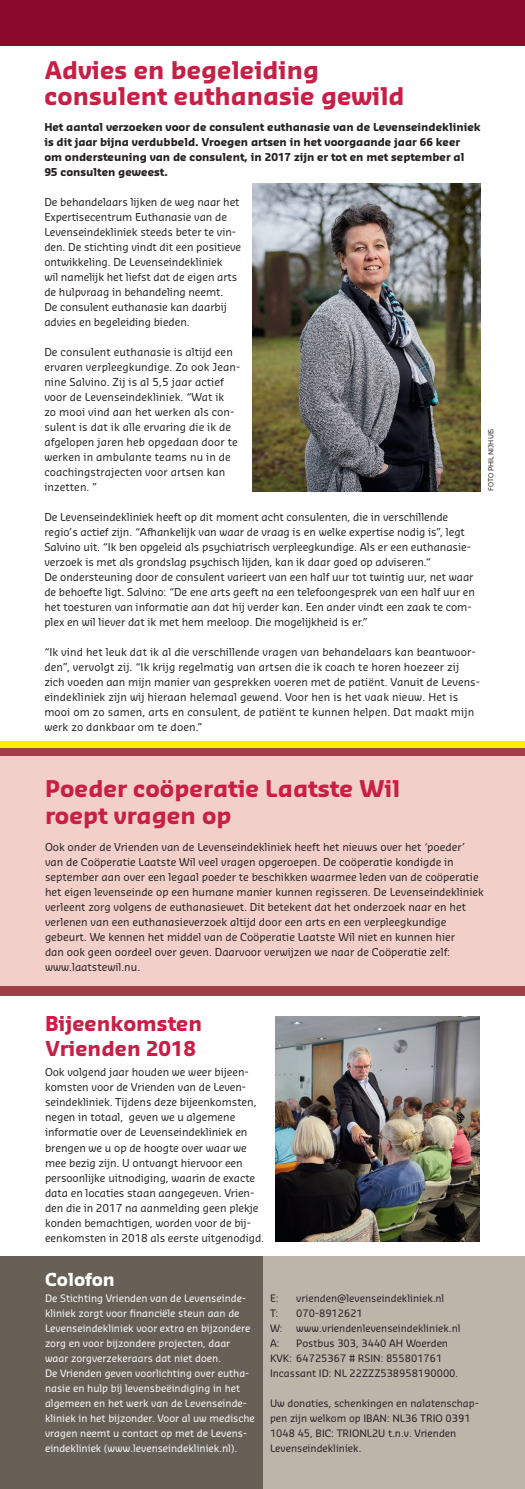
<style>
.page{position:relative;width:525px;height:1489px;background:#fff}
.page>*{position:absolute;margin:0;border:0;box-sizing:border-box;transform-origin:0 0}
.t1{font:700 23.75px/26.2px "Sansa";color:#c71f45}
.t2{font:700 22.5px/26.2px "Sansa";color:#c71f45}
.t3{font:700 20px/25px "Sansa";color:#c71f45}
.t4{font:700 17.5px "Sansa";color:#fff}
.t5{font:10.62px/15px "Sansa";letter-spacing:-.005em;color:#231f20}
.t6{font:700 10.62px/15px "Sansa";color:#231f20}
.t7{font:10px/15px "Sansa";color:#fff}
.t8{font:10px/15px "Sansa";color:#231f20}
.t9{font:6.88px "Sansa";color:#231f20}
</style>
<div class="page">
<div style="left:0;top:750px;width:524px;height:236px;background:#f2cfc8"></div>
<div style="left:0;top:0;width:524px;height:45px;background:#8b092b"></div>
<div style="left:250px;top:1256px;width:274px;height:232px;background:#bcb5a9"></div>
<div style="left:0;top:1256px;width:262px;height:232px;background:#676057"></div>
<div style="left:0;top:746px;width:524px;height:9px;background:#9f4046"></div>
<div style="left:0;top:986px;width:524px;height:10px;background:#9f4046"></div>
<div style="left:0;top:741px;width:524px;height:6px;background:#fff101"></div>
<img style="left:275px;top:1016px;width:204px;height:225px">
<img style="left:252px;top:183px;width:228px;height:308px">
<h1 class="t1" style="left:44px;top:56px;width:361px">Advies en begeleiding consulent euthanasie gewild</h1>
<p class="t6" style="left:44px;top:119px;width:437px">Het aantal verzoeken voor de consulent euthanasie van de Levenseindekliniek is dit jaar bijna verdubbeld. Vroegen artsen in het voorgaande jaar 66 keer om ondersteuning van de consulent, in 2017 zijn er tot en met september al<br>95 consulten geweest.</p>
<p class="t5" style="left:44px;top:194px;width:198px">De behandelaars lijken de weg naar het Expertisecentrum Euthanasie van de Levenseindekliniek steeds beter te vin&shy;den. De stichting vindt dit een positieve ontwikkeling. De Levenseindekliniek<br>wil namelijk het liefst dat de eigen arts de hulpvraag in behandeling neemt.<br>De consulent euthanasie kan daarbij advies en begeleiding bieden.</p>
<p class="t5" style="left:44px;top:344px;width:197px">De consulent euthanasie is altijd een ervaren verpleegkundige. Zo ook Jean&shy;nine Salvino. Zij is al 5,5 jaar actief voor de Levenseindekliniek. “Wat ik<br>zo mooi vind aan het werken als con&shy;sulent is dat ik alle ervaring die ik de afgelopen jaren heb opgedaan door te werken in ambulante teams nu in de coachingstrajecten voor artsen kan inzetten. ”</p>
<p class="t5" style="left:44px;top:509px;width:432px">De Levenseindekliniek heeft op dit moment acht consulenten, die in verschillende regio’s actief zijn. “Afhankelijk van waar de vraag is en welke expertise nodig is”, legt Salvino uit. “Ik ben opgeleid als psychiatrisch verpleegkundige. Als er een euthanasie&shy;verzoek is met als grondslag psychisch lijden, kan ik daar goed op adviseren.“<br>De ondersteuning door de consulent varieert van een half uur tot twintig uur, net waar de behoefte ligt. Salvino: “De ene arts geeft na een telefoongesprek van een half uur en het toesturen van informatie aan dat hij verder kan. Een ander vindt een zaak te com&shy;plex en wil liever dat ik met hem meeloop. Die mogelijkheid is er.”</p>
<p class="t5" style="left:44px;top:644px;width:437px">“Ik vind het leuk dat ik al die verschillende vragen van behandelaars kan beantwoor&shy;den”, vervolgt zij. “Ik krijg regelmatig van artsen die ik coach te horen hoezeer zij zich voeden aan mijn manier van gesprekken voeren met de patiënt. Vanuit de Levens&shy;eindekliniek zijn wij hieraan helemaal gewend. Voor hen is het vaak nieuw. Het is mooi om zo samen, arts en consulent, de patiënt te kunnen helpen. Dat maakt mijn werk zo dankbaar om te doen.”</p>
<p class="t9" style="left:486px;top:491px;width:63px;rotate:-90deg">Foto PHIL NIJHUIS</p>
<h2 class="t2" style="left:45px;top:775px;width:356px">Poeder coöperatie Laatste Wil roept vragen op</h2>
<p class="t5" style="left:45px;top:839px;width:440px">Ook onder de Vrienden van de Levenseindekliniek heeft het nieuws over het ‘poeder’ van de Coöperatie Laatste Wil veel vragen opgeroepen. De coöperatie kondigde in september aan over een legaal poeder te beschikken waarmee leden van de coöperatie het eigen levenseinde op een humane manier kunnen regisseren. De Levenseindekliniek verleent zorg volgens de euthanasiewet. Dit betekent dat het onderzoek naar en het verlenen van een euthanasieverzoek altijd door een arts en een verpleegkundige gebeurt. We kennen het middel van de Coöperatie Laatste Wil niet en kunnen hier<br>dan ook geen oordeel over geven. Daarvoor verwijzen we naar de Coöperatie zelf: www.laatstewil.nu.</p>
<h3 class="t3" style="left:45px;top:1010px;width:158px">Bijeenkomsten<br>Vrienden 2018</h3>
<p class="t5" style="left:45px;top:1064px;width:220px">Ook volgend jaar houden we weer bijeen&shy;komsten voor de Vrienden van de Leven&shy;seindekliniek. Tijdens deze bijeenkomsten, negen in totaal, geven we u algemene informatie over de Levenseindekliniek en brengen we u op de hoogte over waar we mee bezig zijn. U ontvangt hiervoor een persoonlijke uitnodiging, waarin de exacte data en locaties staan aangegeven. Vrien&shy;den die in 2017 na aanmelding geen plekje konden bemachtigen, worden voor de bij&shy;eenkomsten in 2018 als eerste uitgenodigd.</p>
<h3 class="t4" style="left:45px;top:1268px;width:71px">Colofon</h3>
<p class="t7" style="left:45px;top:1289px;width:211px">De Stichting Vrienden van de Levenseinde&shy;kliniek zorgt voor financiële steun aan de Levenseindekliniek voor extra en bijzondere zorg en voor bijzondere projecten, daar waar zorgverzekeraars dat niet doen.<br>De Vrienden geven voorlichting over eutha&shy;nasie en hulp bij levensbeëindiging in het algemeen en het werk van de Levenseinde&shy;kliniek in het bijzonder. Voor al uw medische vragen neemt u contact op met de Levens&shy;eindekliniek (www.levenseindekliniek.nl).</p>
<p class="t8" style="left:270px;top:1289px;width:10px">E:</p>
<p class="t8" style="left:296px;top:1289px;width:149px">vrienden@levenseindekliniek.nl</p>
<p class="t8" style="left:270px;top:1304px;width:10px">T:</p>
<p class="t8" style="left:296px;top:1304px;width:68px">070-8912621</p>
<p class="t8" style="left:270px;top:1319px;width:14px">W:</p>
<p class="t8" style="left:296px;top:1319px;width:166px">www.vriendenlevenseindekliniek.nl</p>
<p class="t8" style="left:270px;top:1334px;width:11px">A:</p>
<p class="t8" style="left:270px;top:1334px;width:190px;text-indent:26px">Postbus 303, 3440 AH Woerden<br>KVK: 64725367 # RSIN: 855801761<br>Incassant ID: NL 22ZZZ538958190000.</p>
<p class="t8" style="left:270px;top:1394px;width:210px">Uw donaties, schenkingen en nalatenschap&shy;pen zijn welkom op IBAN: NL36 TRIO 0391<br>1048 45, BIC: TRIONL2U t.n.v. Vrienden Levenseindekliniek.</p>
</div>
